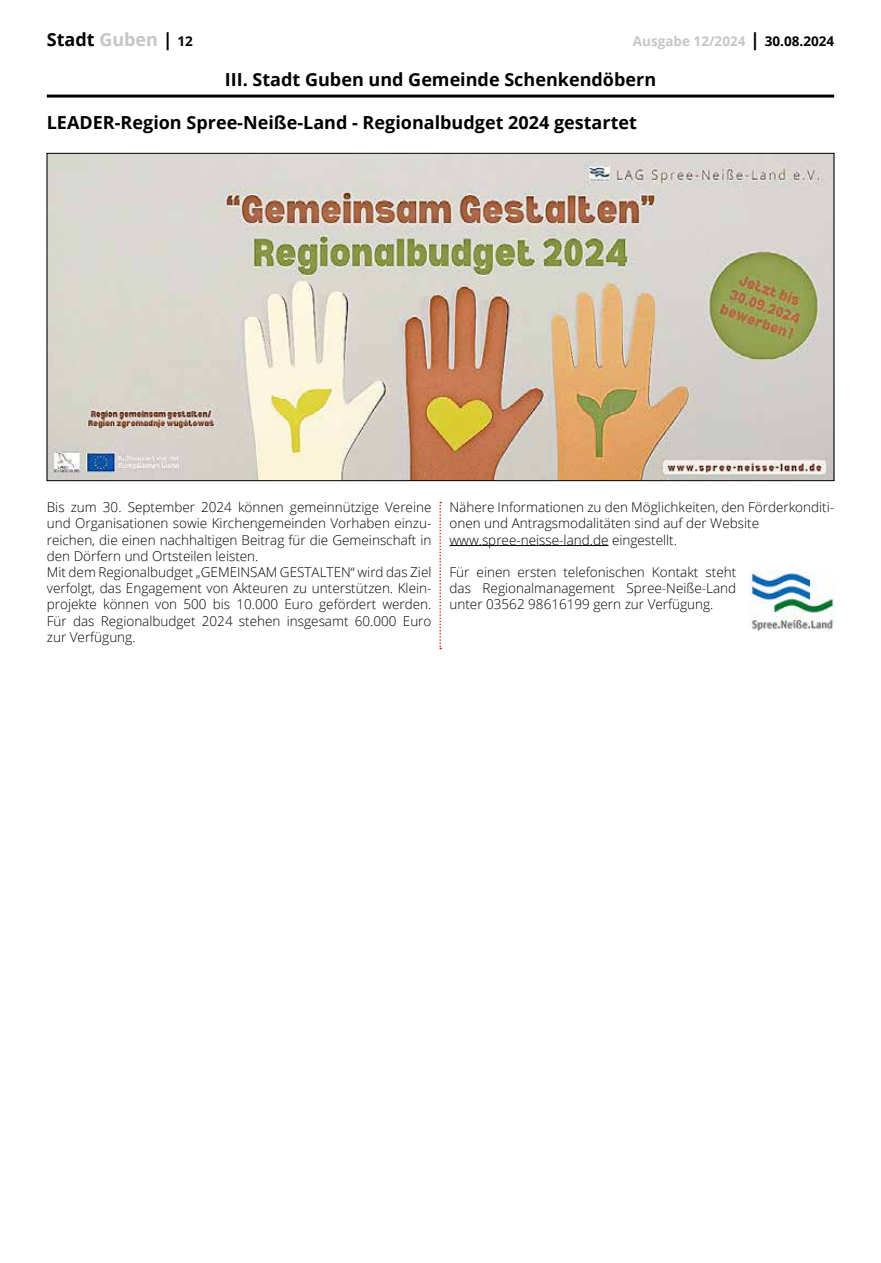
<style>
.page{position:relative;width:881px;height:1263px;background:#fff}
.page>*{position:absolute;margin:0;border:0;box-sizing:border-box;transform-origin:0 0}
.t1{font:700 18px "Open Sans";color:#000}
.t2{font:300 13.5px/16.2px "Open Sans";color:#000}
.t3{font:700 13.5px "Open Sans";color:#c6c6c6}
.s1{color:#c6c6c6}
.s2{font-size:13.5px}
.s3{font-size:18px;color:#000}
.s4{color:#000}
</style>
<div class="page">
<hr style="left:47px;top:95px;width:786px;height:3px;background:#000">
<img style="left:749px;top:571px;width:84px;height:60px">
<img style="left:49px;top:155px;width:782px;height:324px">
<hr style="left:449px;top:545px;width:159px;height:1px;background:#000">
<svg style="left:439px;top:502px;width:2px;height:147px"></svg>
<h1 class="t1" style="left:47px;top:27px;width:147px">Stadt <span class="s1">Guben</span> | <span class="s2">12</span></h1>
<p class="t3" style="left:632px;top:32px;width:203px">Ausgabe 12/2024 <span class="s3">|</span> <span class="s4">30.08.2024</span></p>
<h1 class="t1" style="left:225px;top:67px;width:432px">III. Stadt Guben und Gemeinde Schenkendöbern</h1>
<h1 class="t1" style="left:47px;top:110px;width:591px">LEADER-Region Spree-Neiße-Land - Regionalbudget 2024 gestartet</h1>
<p class="t2" style="left:47px;top:499px;width:386px">Bis zum 30. September 2024 können gemeinnützige Vereine und Organisationen sowie Kirchengemeinden Vorhaben einzu&shy;reichen, die einen nachhaltigen Beitrag für die Gemeinschaft in den Dörfern und Ortsteilen leisten.<br>Mit dem Regionalbudget „GEMEINSAM GESTALTEN“ wird das Ziel verfolgt, das Engagement von Akteuren zu unterstützen. Klein&shy;projekte können von 500 bis 10.000 Euro gefördert werden.<br>Für das Regionalbudget 2024 stehen insgesamt 60.000 Euro zur Verfügung.</p>
<p class="t2" style="left:449px;top:499px;width:386px">Nähere Informationen zu den Möglichkeiten, den Förderkonditi&shy;onen und Antragsmodalitäten sind auf der Website www.spree-neisse-land.de eingestellt.</p>
<p class="t2" style="left:449px;top:564px;width:288px;text-align:justify">Für einen ersten telefonischen Kontakt steht das Regionalmanagement Spree-Neiße-Land unter 03562 98616199 gern zur Verfügung.</p>
</div>
